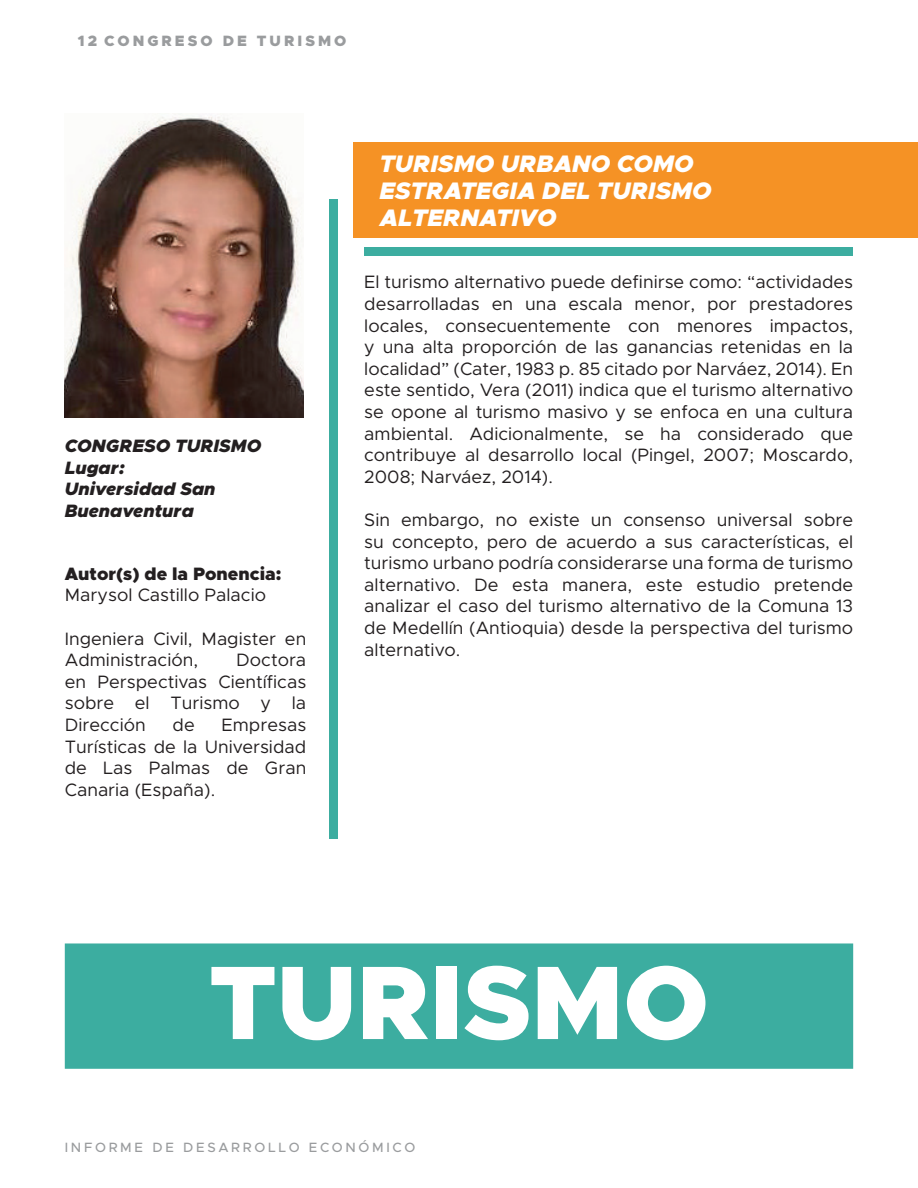
<style>
.page{position:relative;width:918px;height:1188px;background:#fff}
.page>*{position:absolute;margin:0;border:0;box-sizing:border-box;transform-origin:0 0}
.t1{font:900 105px "Metropolis";color:#fff}
.t2{font:italic 900 24px/27px "Metropolis";color:#fff}
.t3{font:18px/21.6px "Metropolis";color:#231f20;text-align:justify}
.t4{font:italic 900 18px/21.6px "Metropolis";color:#231f20}
.t5{font:900 18px "Metropolis";color:#231f20}
.t6{font:900 15px "Metropolis";letter-spacing:.2em;color:#9a9c9e}
.t7{font:500 13.5px "Metropolis";letter-spacing:.2em;color:#9a9c9e}
</style>
<div class="page">
<div style="left:364px;top:247px;width:488px;height:9px;background:#3cada0"></div>
<div style="left:329px;top:199px;width:9px;height:640px;background:#3cada0"></div>
<div style="left:65px;top:943px;width:788px;height:126px;background:#3cada0;border:2px solid #3cada0"></div>
<div style="left:353px;top:142px;width:565px;height:96px;background:#f59225"></div>
<img style="left:65px;top:114px;width:239px;height:303px">
<p class="t6" style="left:78px;top:32px;width:270px">12 CONGRESO DE TURISMO</p>
<p class="t4" style="left:65px;top:435px;width:198px">CONGRESO TURISMO<br>Lugar:<br>Universidad San<br>Buenaventura</p>
<p class="t5" style="left:65px;top:562px;width:218px">Autor(s) de la Ponencia:</p>
<p class="t3" style="left:65px;top:584px;width:203px">Marysol Castillo Palacio</p>
<p class="t3" style="left:65px;top:628px;width:243px">Ingeniera Civil, Magister en<br>Administración,</p>
<p class="t3" style="left:65px;top:649px;width:243px;text-indent:171px">Doctora en Perspectivas Científicas sobre el Turismo y la Dirección</p>
<p class="t3" style="left:173px;top:714px;width:24px">de</p>
<p class="t3" style="left:65px;top:714px;width:243px;text-indent:157px">Empresas Turísticas de la Universidad de Las Palmas de Gran Canaria (España).</p>
<h2 class="t2" style="left:379px;top:150px;width:334px">TURISMO URBANO COMO<br>ESTRATEGIA DEL TURISMO<br>ALTERNATIVO</h2>
<p class="t3" style="left:364px;top:271px;width:490px">El turismo alternativo puede definirse como: “actividades desarrolladas en una escala menor, por prestadores locales, consecuentemente con menores impactos, y una alta proporción de las ganancias retenidas en la localidad” (Cater, 1983 p. 85 citado por Narváez, 2014). En este sentido, Vera (2011) indica que el turismo alternativo se opone al turismo masivo y se enfoca en una cultura ambiental. Adicionalmente, se ha considerado que contribuye al desarrollo local (Pingel, 2007; Moscardo, 2008; Narváez, 2014).</p>
<p class="t3" style="left:364px;top:509px;width:490px">Sin embargo, no existe un consenso universal sobre su concepto, pero de acuerdo a sus características, el turismo urbano podría considerarse una forma de turismo alternativo. De esta manera, este estudio pretende analizar el caso del turismo alternativo de la Comuna 13 de Medellín (Antioquia) desde la perspectiva del turismo alternativo.</p>
<h1 class="t1" style="left:209px;top:935px;width:501px">TURISMO</h1>
<p class="t7" style="left:65px;top:1139px;width:352px">INFORME DE DESARROLLO ECONÓMICO</p>
</div>
